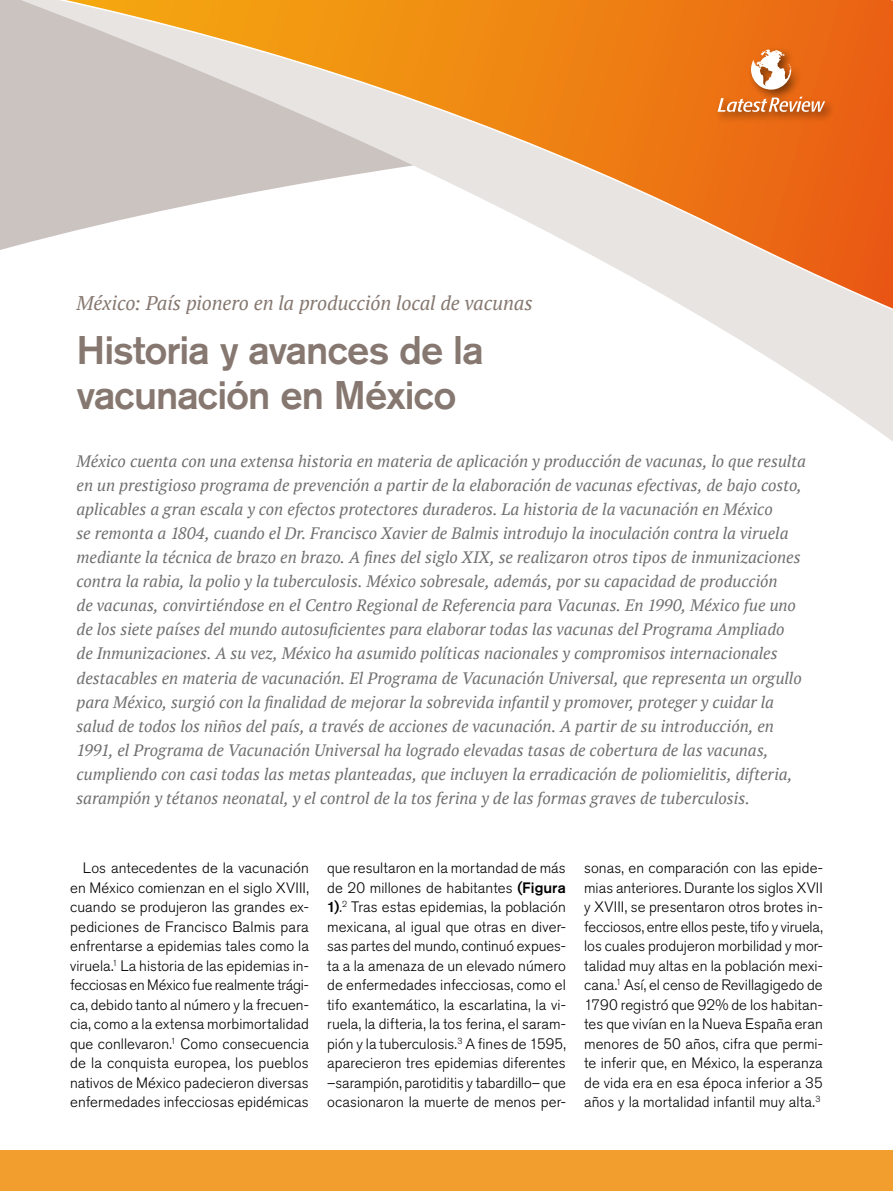
<style>
.page{position:relative;width:893px;height:1191px;background:#fff}
.page>*{position:absolute;margin:0;border:0;box-sizing:border-box;transform-origin:0 0}
.t1{font:500 39.6px/45px "Akzidenz Grotesk BQ";letter-spacing:-.025em;color:#867870}
.t2{font:italic 19.8px "PT Serif";letter-spacing:-.005em;color:#867870}
.t3{font:italic 16.5px/24px "PT Serif";letter-spacing:-.005em;color:#706f6f}
.t4{font:300 15px/19.5px "Akzidenz Grotesk BQ";letter-spacing:.005em;color:#000;text-align:justify}
.s1{font-weight:500}
</style>
<div class="page">
<div style="left:0;top:1151px;width:893px;height:40px;background:#f29e2f"></div>
<svg style="left:0;top:0;width:893px;height:441px"></svg>
<div style="left:714px;top:46px;width:123px;height:78px;background:#000;opacity:.5"></div>
<svg style="left:751px;top:50px;width:40px;height:40px"></svg>
<svg style="left:717px;top:97px;width:108px;height:15px"></svg>
<p class="t2" style="left:77px;top:290px;width:458px">México: País pionero en la producción local de vacunas</p>
<h1 class="t1" style="left:77px;top:327px;width:409px">Historia y avances de la vacunación en México</h1>
<p class="t3" style="left:77px;top:449px;width:731px">México cuenta con una extensa historia en materia de aplicación y producción de vacunas, lo que resulta en un prestigioso programa de prevención a partir de la elaboración de vacunas efectivas, de bajo costo, aplicables a gran escala y con efectos protectores duraderos. La historia de la vacunación en México<br>se remonta a 1804, cuando el Dr. Francisco Xavier de Balmis introdujo la inoculación contra la viruela mediante la técnica de brazo en brazo. A fines del siglo XIX, se realizaron otros tipos de inmunizaciones contra la rabia, la polio y la tuberculosis. México sobresale, además, por su capacidad de producción<br>de vacunas, convirtiéndose en el Centro Regional de Referencia para Vacunas. En 1990, México fue uno de los siete países del mundo autosuficientes para elaborar todas las vacunas del Programa Ampliado<br>de Inmunizaciones. A su vez, México ha asumido políticas nacionales y compromisos internacionales destacables en materia de vacunación. El Programa de Vacunación Universal, que representa un orgullo para México, surgió con la finalidad de mejorar la sobrevida infantil y promover, proteger y cuidar la salud de todos los niños del país, a través de acciones de vacunación. A partir de su introducción, en 1991, el Programa de Vacunación Universal ha logrado elevadas tasas de cobertura de las vacunas, cumpliendo con casi todas las metas planteadas, que incluyen la erradicación de poliomielitis, difteria, sarampión y tétanos neonatal, y el control de la tos ferina y de las formas graves de tuberculosis.</p>
<p class="t4" style="left:70px;top:858px;width:240px;text-indent:13px">Los antecedentes de la vacunación en México comienzan en el siglo XVIII, cuando se produjeron las grandes ex&shy;pediciones de Francisco Balmis para enfrentarse a epidemias tales como la viruela.<sup>1</sup> La historia de las epidemias in&shy;fecciosas en México fue realmente trági&shy;ca, debido tanto al número y la frecuen&shy;cia, como a la extensa morbimortalidad que conllevaron.<sup>1</sup> Como consecuencia de la conquista europea, los pueblos nativos de México padecieron diversas enfermedades infecciosas epidémicas</p>
<p class="t4" style="left:327px;top:858px;width:240px">que resultaron en la mortandad de más de 20 millones de habitantes <span class="s1">(Figura 1)</span>.<sup>2</sup> Tras estas epidemias, la población mexicana, al igual que otras en diver&shy;sas partes del mundo, continuó expues&shy;ta a la amenaza de un elevado número de enfermedades infecciosas, como el tifo exantemático, la escarlatina, la vi&shy;ruela, la difteria, la tos ferina, el saram&shy;pión y la tuberculosis.<sup>3</sup> A fines de 1595, aparecieron tres epidemias diferentes –sarampión, parotiditis y tabardillo– que ocasionaron la muerte de menos per-</p>
<p class="t4" style="left:584px;top:858px;width:240px">sonas, en comparación con las epide&shy;mias anteriores. Durante los siglos XVII y XVIII, se presentaron otros brotes in&shy;fecciosos, entre ellos peste, tifo y viruela, los cuales produjeron morbilidad y mor&shy;talidad muy altas en la población mexi&shy;cana.<sup>1</sup> Así, el censo de Revillagigedo de 1790 registró que 92% de los habitan&shy;tes que vivían en la Nueva España eran menores de 50 años, cifra que permi&shy;te inferir que, en México, la esperanza de vida era en esa época inferior a 35 años y la mortalidad infantil muy alta.<sup>3</sup></p>
</div>
